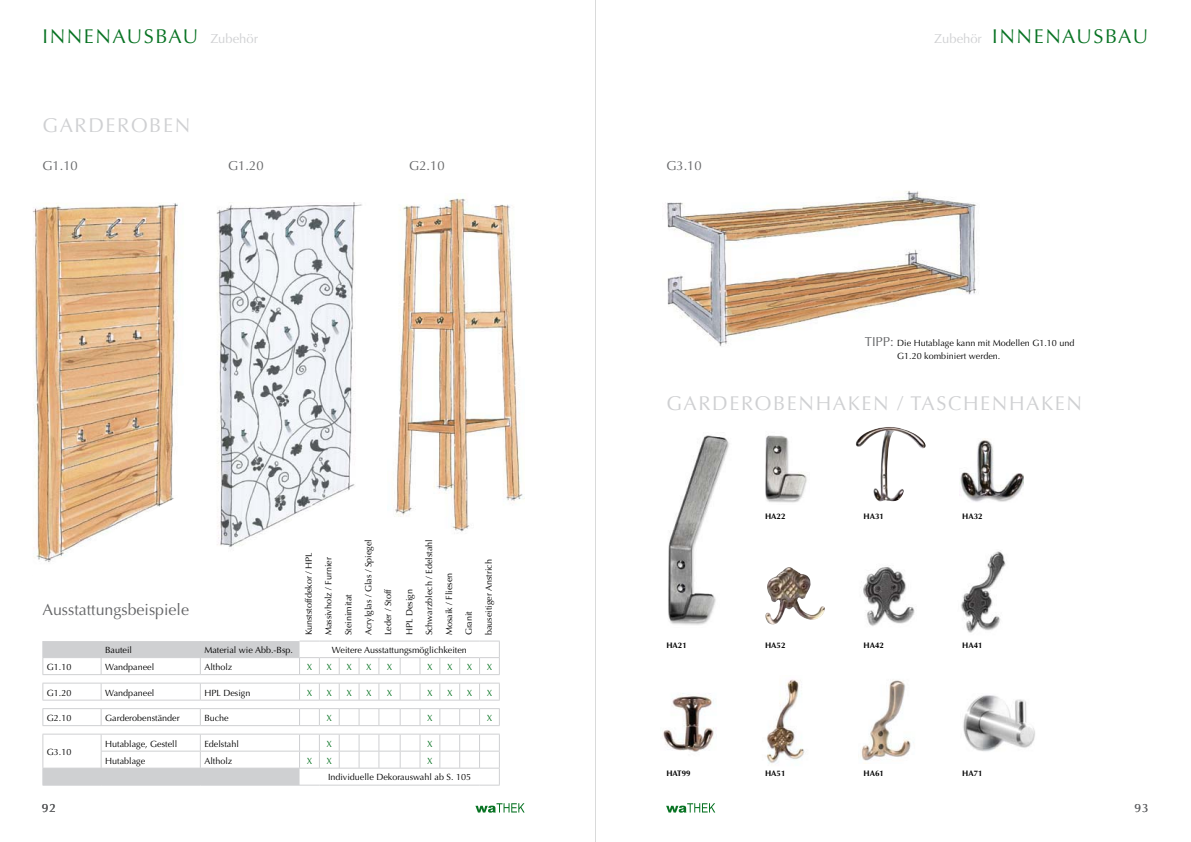
<style>
.page{position:relative;width:1191px;height:842px;background:#fff}
.page>*{position:absolute;margin:0;border:0;box-sizing:border-box;transform-origin:0 0}
.t1{font:20px "Optima";letter-spacing:.08em;color:#cfd0d2}
.t2{font:20px "Optima";letter-spacing:.08em;color:#087323}
.t3{font:16px "Optima";color:#646567}
.t4{font:13px "Optima";color:#646567}
.t5{font:12px "Optima";color:#646567}
.t6{font:9px/13px "Optima";color:#000}
.t7{font:9px "Optima";color:#087323}
.t8{font:700 8px "Optima";color:#000}
.s1{font-size:13px;color:#cfd0d2}
.s2{font-size:13px;color:#646567}
</style>
<div class="page">
<svg style="left:475px;top:803px;width:49px;height:10px"></svg>
<img style="left:33px;top:203px;width:145px;height:359px">
<img style="left:216px;top:202px;width:146px;height:345px">
<img style="left:395px;top:197px;width:129px;height:335px">
<svg style="left:43px;top:641px;width:457px;height:145px"></svg>
<svg style="left:666px;top:803px;width:49px;height:10px"></svg>
<img style="left:667px;top:190px;width:310px;height:156px">
<img style="left:668px;top:435px;width:62px;height:190px">
<img style="left:765px;top:435px;width:42px;height:68px">
<img style="left:765px;top:567px;width:60px;height:58px">
<img style="left:766px;top:679px;width:39px;height:85px">
<img style="left:856px;top:427px;width:70px;height:74px">
<img style="left:863px;top:567px;width:52px;height:59px">
<img style="left:858px;top:680px;width:53px;height:81px">
<img style="left:663px;top:693px;width:51px;height:59px">
<img style="left:959px;top:439px;width:64px;height:63px">
<img style="left:961px;top:550px;width:45px;height:83px">
<img style="left:963px;top:695px;width:72px;height:57px">
<hr style="left:595px;top:0;width:1px;height:842px;background:#d9dada">
<h1 class="t2" style="left:43px;top:24px;width:217px">INNENAUSBAU <span class="s1">Zubehör</span></h1>
<h1 class="t1" style="left:43px;top:113px;width:149px">GARDEROBEN</h1>
<h3 class="t4" style="left:42px;top:158px;width:37px">G1.10</h3>
<h3 class="t4" style="left:228px;top:158px;width:37px">G1.20</h3>
<h3 class="t4" style="left:409px;top:158px;width:37px">G2.10</h3>
<h2 class="t3" style="left:43px;top:600px;width:148px">Ausstattungsbeispiele</h2>
<p class="t6" style="left:302px;top:635px;width:85px;rotate:-90deg">Kunststoffdekor / HPL</p>
<p class="t6" style="left:322px;top:635px;width:80px;rotate:-90deg">Massivholz / Furnier</p>
<p class="t6" style="left:342px;top:635px;width:42px;rotate:-90deg">Steinimitat</p>
<p class="t6" style="left:362px;top:635px;width:97px;rotate:-90deg">Acrylglas / Glas / Spiegel</p>
<p class="t6" style="left:382px;top:635px;width:48px;rotate:-90deg">Leder / Stoff</p>
<p class="t6" style="left:403px;top:635px;width:47px;rotate:-90deg">HPL Design</p>
<p class="t6" style="left:423px;top:635px;width:98px;rotate:-90deg">Schwarzblech / Edelstahl</p>
<p class="t6" style="left:443px;top:635px;width:64px;rotate:-90deg">Mosaik / Fliesen</p>
<p class="t6" style="left:462px;top:635px;width:26px;rotate:-90deg">Granit</p>
<p class="t6" style="left:105px;top:643px;width:28px">Bauteil</p>
<p class="t6" style="left:204px;top:643px;width:90px">Material wie Abb.-Bsp.</p>
<p class="t6" style="left:332px;top:643px;width:136px">Weitere Ausstattungsmöglichkeiten</p>
<p class="t6" style="left:482px;top:635px;width:77px;rotate:-90deg">bauseitiger Anstrich</p>
<p class="t6" style="left:47px;top:661px;width:26px">G1.10</p>
<p class="t6" style="left:105px;top:661px;width:51px">Wandpaneel</p>
<p class="t6" style="left:204px;top:661px;width:30px">Altholz</p>
<p class="t7" style="left:307px;top:662px;width:7px">X</p>
<p class="t7" style="left:326px;top:662px;width:7px">X</p>
<p class="t7" style="left:346px;top:662px;width:7px">X</p>
<p class="t7" style="left:366px;top:662px;width:7px">X</p>
<p class="t7" style="left:387px;top:662px;width:7px">X</p>
<p class="t7" style="left:427px;top:662px;width:7px">X</p>
<p class="t7" style="left:447px;top:662px;width:7px">X</p>
<p class="t7" style="left:467px;top:662px;width:7px">X</p>
<p class="t7" style="left:487px;top:662px;width:7px">X</p>
<p class="t6" style="left:47px;top:686px;width:26px">G1.20</p>
<p class="t6" style="left:105px;top:686px;width:51px">Wandpaneel</p>
<p class="t6" style="left:204px;top:686px;width:47px">HPL Design</p>
<p class="t7" style="left:307px;top:687px;width:7px">X</p>
<p class="t7" style="left:326px;top:687px;width:7px">X</p>
<p class="t7" style="left:346px;top:687px;width:7px">X</p>
<p class="t7" style="left:366px;top:687px;width:7px">X</p>
<p class="t7" style="left:387px;top:687px;width:7px">X</p>
<p class="t7" style="left:427px;top:687px;width:7px">X</p>
<p class="t7" style="left:447px;top:687px;width:7px">X</p>
<p class="t7" style="left:467px;top:687px;width:7px">X</p>
<p class="t7" style="left:487px;top:687px;width:7px">X</p>
<p class="t6" style="left:47px;top:712px;width:26px">G2.10</p>
<p class="t6" style="left:105px;top:712px;width:76px">Garderobenständer</p>
<p class="t6" style="left:204px;top:712px;width:26px">Buche</p>
<p class="t7" style="left:326px;top:713px;width:7px">X</p>
<p class="t7" style="left:427px;top:713px;width:7px">X</p>
<p class="t7" style="left:487px;top:713px;width:7px">X</p>
<p class="t6" style="left:47px;top:746px;width:26px">G3.10</p>
<p class="t6" style="left:105px;top:737px;width:73px">Hutablage, Gestell</p>
<p class="t6" style="left:204px;top:737px;width:36px">Edelstahl</p>
<p class="t7" style="left:326px;top:738px;width:7px">X</p>
<p class="t7" style="left:427px;top:738px;width:7px">X</p>
<p class="t6" style="left:105px;top:754px;width:41px">Hutablage</p>
<p class="t6" style="left:204px;top:754px;width:30px">Altholz</p>
<p class="t7" style="left:307px;top:755px;width:7px">X</p>
<p class="t7" style="left:326px;top:755px;width:7px">X</p>
<p class="t7" style="left:427px;top:755px;width:7px">X</p>
<p class="t6" style="left:328px;top:771px;width:144px">Individuelle Dekorauswahl ab S. 105</p>
<h3 class="t5" style="left:42px;top:801px;width:16px">92</h3>
<h3 class="t4" style="left:666px;top:158px;width:37px">G3.10</h3>
<h1 class="t2" style="left:934px;top:24px;width:215px"><span class="s1">Zubehör</span> INNENAUSBAU</h1>
<p class="t6" style="left:897px;top:336px;width:179px;text-indent:-32px"><span class="s2">TIPP:</span> Die Hutablage kann mit Modellen G1.10 und<br>G1.20 kombiniert werden.</p>
<h1 class="t1" style="left:666px;top:391px;width:417px">GARDEROBENHAKEN / TASCHENHAKEN</h1>
<p class="t8" style="left:765px;top:512px;width:22px">HA22</p>
<p class="t8" style="left:863px;top:512px;width:22px">HA31</p>
<p class="t8" style="left:962px;top:512px;width:22px">HA32</p>
<p class="t8" style="left:666px;top:641px;width:22px">HA21</p>
<p class="t8" style="left:765px;top:641px;width:22px">HA52</p>
<p class="t8" style="left:863px;top:641px;width:22px">HA42</p>
<p class="t8" style="left:962px;top:641px;width:22px">HA41</p>
<p class="t8" style="left:666px;top:769px;width:26px">HAT99</p>
<p class="t8" style="left:863px;top:769px;width:22px">HA61</p>
<p class="t8" style="left:765px;top:769px;width:22px">HA51</p>
<p class="t8" style="left:962px;top:769px;width:22px">HA71</p>
<h3 class="t5" style="left:1134px;top:801px;width:16px">93</h3>
</div>
